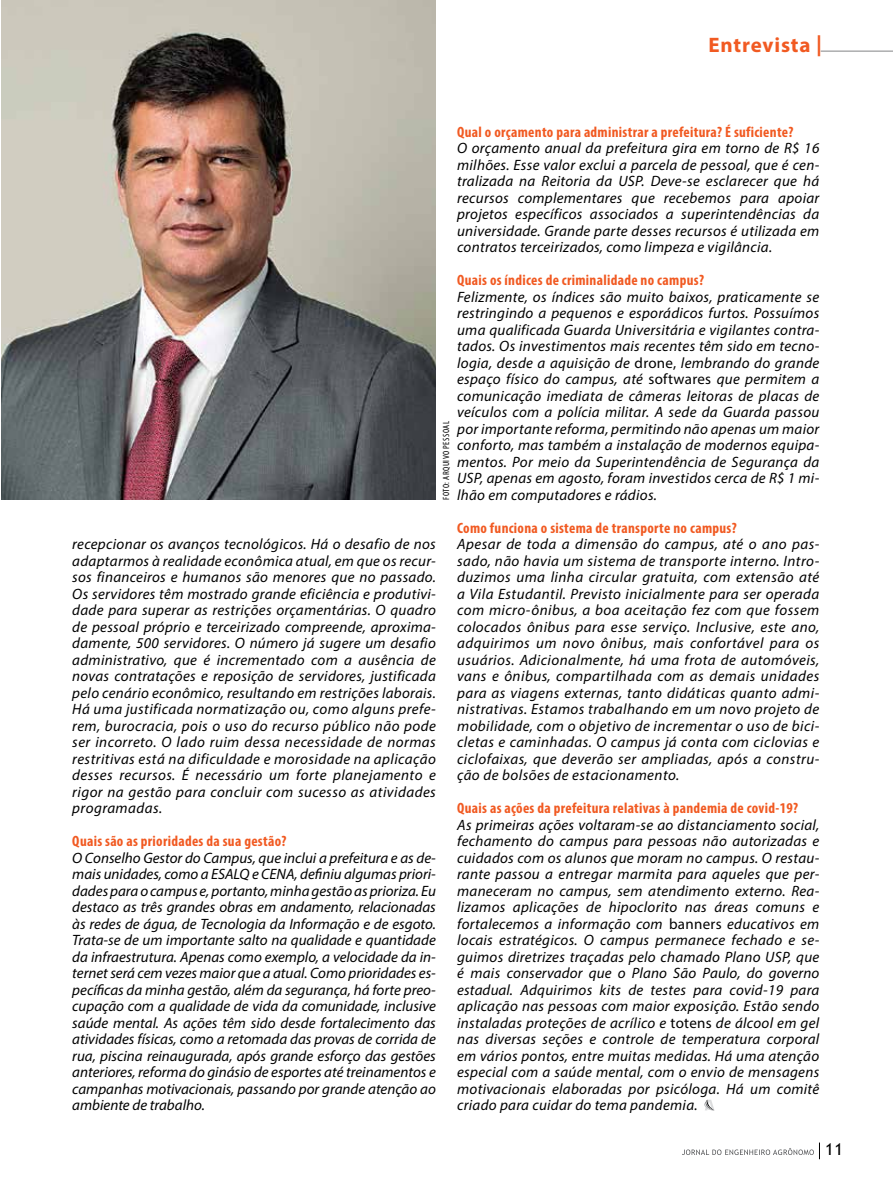
<style>
.page{position:relative;width:893px;height:1191px;background:#fff}
.page>*{position:absolute;margin:0;border:0;box-sizing:border-box;transform-origin:0 0}
.t1{font:700 21px "Myriad Pro";letter-spacing:.04em;color:#f15a22}
.t2{font:16.5px "Trebuchet MS";color:#000}
.t3{font:italic 15px/16.5px "Myriad Pro";letter-spacing:.02em;color:#000;text-align:justify}
.t4{font:700 condensed 15px "Myriad Pro";letter-spacing:.02em;color:#f15a22}
.t5{font:condensed 9px "Myriad Pro";letter-spacing:.05em;color:#000}
.s1{font-style:normal}
</style>
<div class="page">
<svg style="left:682px;top:1142px;width:138px;height:17px"></svg>
<img style="left:1px;top:0;width:435px;height:500px">
<hr style="left:821px;top:50px;width:72px;height:2px;background:#58595b">
<svg style="left:704px;top:1099px;width:10px;height:11px"></svg>
<h1 class="t1" style="left:708px;top:31px;width:115px">Entrevista |</h1>
<p class="t4" style="left:457px;top:122px;width:338px">Qual o orçamento para administrar a prefeitura? É suficiente?</p>
<p class="t3" style="left:457px;top:139px;width:364px">O orçamento anual da prefeitura gira em torno de R$ 16 milhões. Esse valor exclui a parcela de pessoal, que é cen&shy;tralizada na Reitoria da USP. Deve-se esclarecer que há recursos complementares que recebemos para apoiar projetos específicos associados a superintendências da universidade. Grande parte desses recursos é utilizada em contratos terceirizados, como limpeza e vigilância.</p>
<p class="t4" style="left:457px;top:271px;width:248px">Quais os índices de criminalidade no campus?</p>
<p class="t3" style="left:457px;top:288px;width:364px">Felizmente, os índices são muito baixos, praticamente se restringindo a pequenos e esporádicos furtos. Possuímos uma qualificada Guarda Universitária e vigilantes contra&shy;tados. Os investimentos mais recentes têm sido em tecno&shy;logia, desde a aquisição de <span class="s1">drone,</span> lembrando do grande espaço físico do campus, até <span class="s1">softwares</span> que permitem a comunicação imediata de câmeras leitoras de placas de veículos com a polícia militar. A sede da Guarda passou por importante reforma, permitindo não apenas um maior conforto, mas também a instalação de modernos equipa&shy;mentos. Por meio da Superintendência de Segurança da USP, apenas em agosto, foram investidos cerca de R$ 1 mi&shy;lhão em computadores e rádios.</p>
<p class="t4" style="left:457px;top:518px;width:281px">Como funciona o sistema de transporte no campus?</p>
<p class="t3" style="left:457px;top:535px;width:364px">Apesar de toda a dimensão do campus, até o ano pas&shy;sado, não havia um sistema de transporte interno. Intro&shy;duzimos uma linha circular gratuita, com extensão até a Vila Estudantil. Previsto inicialmente para ser operada com micro-ônibus, a boa aceitação fez com que fossem colocados ônibus para esse serviço. Inclusive, este ano, adquirimos um novo ônibus, mais confortável para os usuários. Adicionalmente, há uma frota de automóveis, vans e ônibus, compartilhada com as demais unidades para as viagens externas, tanto didáticas quanto admi&shy;nistrativas. Estamos trabalhando em um novo projeto de mobilidade, com o objetivo de incrementar o uso de bici&shy;cletas e caminhadas. O campus já conta com ciclovias e ciclofaixas, que deverão ser ampliadas, após a constru&shy;ção de bolsões de estacionamento.</p>
<p class="t4" style="left:457px;top:799px;width:342px">Quais as ações da prefeitura relativas à pandemia de covid-19?</p>
<p class="t3" style="left:457px;top:816px;width:364px">As primeiras ações voltaram-se ao distanciamento social, fechamento do campus para pessoas não autorizadas e cuidados com os alunos que moram no campus. O restau&shy;rante passou a entregar marmita para aqueles que per&shy;maneceram no campus, sem atendimento externo. Rea&shy;lizamos aplicações de hipoclorito nas áreas comuns e fortalecemos a informação com <span class="s1">banners</span> educativos em locais estratégicos. O campus permanece fechado e se&shy;guimos diretrizes traçadas pelo chamado Plano USP, que é mais conservador que o Plano São Paulo, do governo estadual. Adquirimos kits de testes para covid-19 para aplicação nas pessoas com maior exposição. Estão sendo instaladas proteções de acrílico e <span class="s1">totens</span> de álcool em gel nas diversas seções e controle de temperatura corporal em vários pontos, entre muitas medidas. Há uma atenção especial com a saúde mental, com o envio de mensagens motivacionais elaboradas por psicóloga. Há um comitê criado para cuidar do tema pandemia.</p>
<p class="t5" style="left:441px;top:499px;width:80px;rotate:-90deg">FOTO: ARQUIVO PESSOAL</p>
<p class="t3" style="left:72px;top:535px;width:365px">recepcionar os avanços tecnológicos. Há o desafio de nos adaptarmos à realidade econômica atual, em que os recur&shy;sos financeiros e humanos são menores que no passado.<br>Os servidores têm mostrado grande eficiência e produtivi&shy;dade para superar as restrições orçamentárias. O quadro de pessoal próprio e terceirizado compreende, aproxima&shy;damente, 500 servidores. O número já sugere um desafio administrativo, que é incrementado com a ausência de novas contratações e reposição de servidores, justificada pelo cenário econômico, resultando em restrições laborais.<br>Há uma justificada normatização ou, como alguns prefe&shy;rem, burocracia, pois o uso do recurso público não pode ser incorreto. O lado ruim dessa necessidade de normas restritivas está na dificuldade e morosidade na aplicação desses recursos. É necessário um forte planejamento e rigor na gestão para concluir com sucesso as atividades programadas.</p>
<p class="t4" style="left:72px;top:832px;width:216px">Quais são as prioridades da sua gestão?</p>
<p class="t3" style="left:72px;top:849px;width:365px">O Conselho Gestor do Campus, que inclui a prefeitura e as de&shy;mais unidades, como a ESALQ e CENA, definiu algumas priori&shy;dades para o campus e, portanto, minha gestão as prioriza. Eu destaco as três grandes obras em andamento, relacionadas às redes de água, de Tecnologia da Informação e de esgoto.<br>Trata-se de um importante salto na qualidade e quantidade da infraestrutura. Apenas como exemplo, a velocidade da in&shy;ternet será cem vezes maior que a atual. Como prioridades es&shy;pecíficas da minha gestão, além da segurança, há forte preo&shy;cupação com a qualidade de vida da comunidade, inclusive saúde mental. As ações têm sido desde fortalecimento das atividades físicas, como a retomada das provas de corrida de rua, piscina reinaugurada, após grande esforço das gestões anteriores, reforma do ginásio de esportes até treinamentos e campanhas motivacionais, passando por grande atenção ao ambiente de trabalho.</p>
<p class="t2" style="left:825px;top:1139px;width:19px">11</p>
</div>
